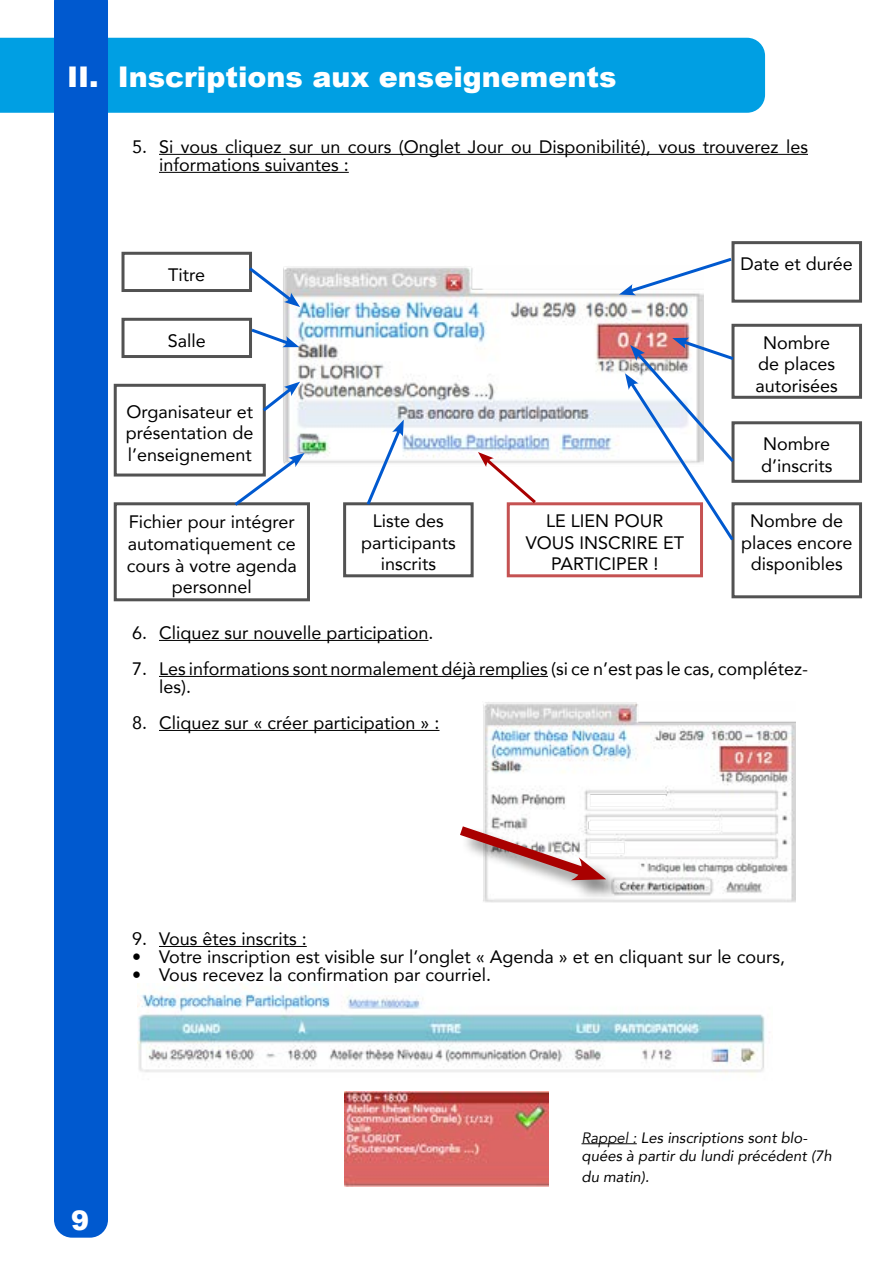
<style>
.page{position:relative;width:893px;height:1263px;background:#fff}
.page>*{position:absolute;margin:0;border:0;box-sizing:border-box;transform-origin:0 0}
.t1{font:900 28.5px "Arial";color:#fff}
.t2{font:900 27px "Arial";color:#fff}
.t3{font:18px/21.6px "Avenir";color:#000;text-align:center}
.t4{font:italic 15px/18px "Avenir";color:#000}
.s1{font-style:inherit}
</style>
<div class="page">
<hr style="left:159px;top:154px;width:649px;height:1px;background:#000">
<hr style="left:159px;top:172px;width:190px;height:1px;background:#000">
<hr style="left:159px;top:640px;width:269px;height:1px;background:#000">
<hr style="left:159px;top:676px;width:389px;height:1px;background:#000">
<hr style="left:159px;top:730px;width:280px;height:1px;background:#000">
<hr style="left:159px;top:946px;width:148px;height:1px;background:#000">
<div style="left:0;top:38px;width:765px;height:75px;background:#009fe3"></div>
<div style="left:54px;top:0;width:54px;height:1238px;background:#0059cf"></div>
<img style="left:283px;top:266px;width:420px;height:197px">
<div style="left:122px;top:252px;width:130px;height:40px;border:3px solid #525252"></div>
<div style="left:122px;top:318px;width:130px;height:40px;border:3px solid #525252"></div>
<div style="left:114px;top:384px;width:152px;height:92px;border:3px solid #525252"></div>
<div style="left:114px;top:502px;width:196px;height:99px;border:3px solid #525252"></div>
<div style="left:343px;top:502px;width:131px;height:75px;border:3px solid #525252"></div>
<div style="left:507px;top:502px;width:196px;height:75px;border:3px solid #c55252"></div>
<div style="left:731px;top:502px;width:131px;height:96px;border:3px solid #525252"></div>
<div style="left:731px;top:421px;width:131px;height:62px;border:3px solid #525252"></div>
<div style="left:731px;top:324px;width:131px;height:75px;border:3px solid #525252"></div>
<div style="left:731px;top:241px;width:131px;height:62px;border:3px solid #525252"></div>
<svg style="left:619px;top:255px;width:116px;height:40px"></svg>
<svg style="left:625px;top:338px;width:112px;height:206px"></svg>
<svg style="left:364px;top:420px;width:40px;height:86px"></svg>
<svg style="left:231px;top:453px;width:74px;height:53px"></svg>
<svg style="left:259px;top:382px;width:41px;height:32px"></svg>
<svg style="left:248px;top:326px;width:51px;height:21px"></svg>
<svg style="left:246px;top:264px;width:54px;height:43px"></svg>
<svg style="left:478px;top:452px;width:61px;height:54px"></svg>
<img style="left:483px;top:702px;width:312px;height:201px">
<div style="left:460px;top:826px;width:167px;height:75px;background:#000;opacity:.5"></div>
<svg style="left:460px;top:819px;width:146px;height:66px"></svg>
<img style="left:137px;top:984px;width:633px;height:89px">
<img style="left:345px;top:1091px;width:203px;height:95px">
<hr style="left:581px;top:1143px;width:56px;height:1px;background:#000">
<h1 class="t1" style="left:67px;top:56px;width:551px">II. Inscriptions aux enseignements</h1>
<p class="t3" style="left:159px;top:137px;width:650px;line-height:18px;text-align:left;text-indent:-27px">5. Si vous cliquez sur un cours (Onglet Jour ou Disponibilité), vous trouverez les informations suivantes :</p>
<p class="t3" style="left:168px;top:263px;width:39px">Titre</p>
<p class="t3" style="left:168px;top:329px;width:40px">Salle</p>
<p class="t3" style="left:126px;top:400px;width:129px;text-align:justify">Organisateur et présentation de l’enseignement</p>
<p class="t3" style="left:741px;top:252px;width:114px">Date et durée</p>
<p class="t3" style="left:756px;top:331px;width:84px">Nombre de places autorisées</p>
<p class="t3" style="left:761px;top:433px;width:73px;text-align:left">Nombre d’inscrits</p>
<p class="t3" style="left:127px;top:511px;width:172px">Fichier pour intégrer automatiquement ce cours à votre agenda personnel</p>
<p class="t3" style="left:361px;top:510px;width:96px">Liste des participants inscrits</p>
<p class="t3" style="left:526px;top:510px;width:160px">LE LIEN POUR<br>VOUS INSCRIRE ET<br>PARTICIPER !</p>
<p class="t3" style="left:741px;top:509px;width:113px">Nombre de places encore disponibles</p>
<p class="t3" style="left:132px;top:621px;width:303px">6. Cliquez sur nouvelle participation.</p>
<p class="t3" style="left:159px;top:659px;width:650px;line-height:18px;text-align:left;text-indent:-27px">7. Les informations sont normalement déjà remplies (si ce n’est pas le cas, complétez&shy;les).</p>
<p class="t3" style="left:132px;top:711px;width:309px">8. Cliquez sur « créer participation » :</p>
<p class="t3" style="left:132px;top:927px;width:176px">9. Vous êtes inscrits :</p>
<p class="t3" style="left:132px;top:945px;width:654px">• Votre inscription est visible sur l’onglet « Agenda » et en cliquant sur le cours,</p>
<p class="t3" style="left:132px;top:963px;width:361px">• Vous recevez la confirmation par courriel.</p>
<h2 class="t2" style="left:71px;top:1201px;width:20px">9</h2>
<p class="t4" style="left:581px;top:1128px;width:252px"><span class="s1">Rappel :</span> Les inscriptions sont blo&shy;quées à partir du lundi précédent (7h</p>
<p class="t4" style="left:581px;top:1168px;width:69px">du matin).</p>
</div>
